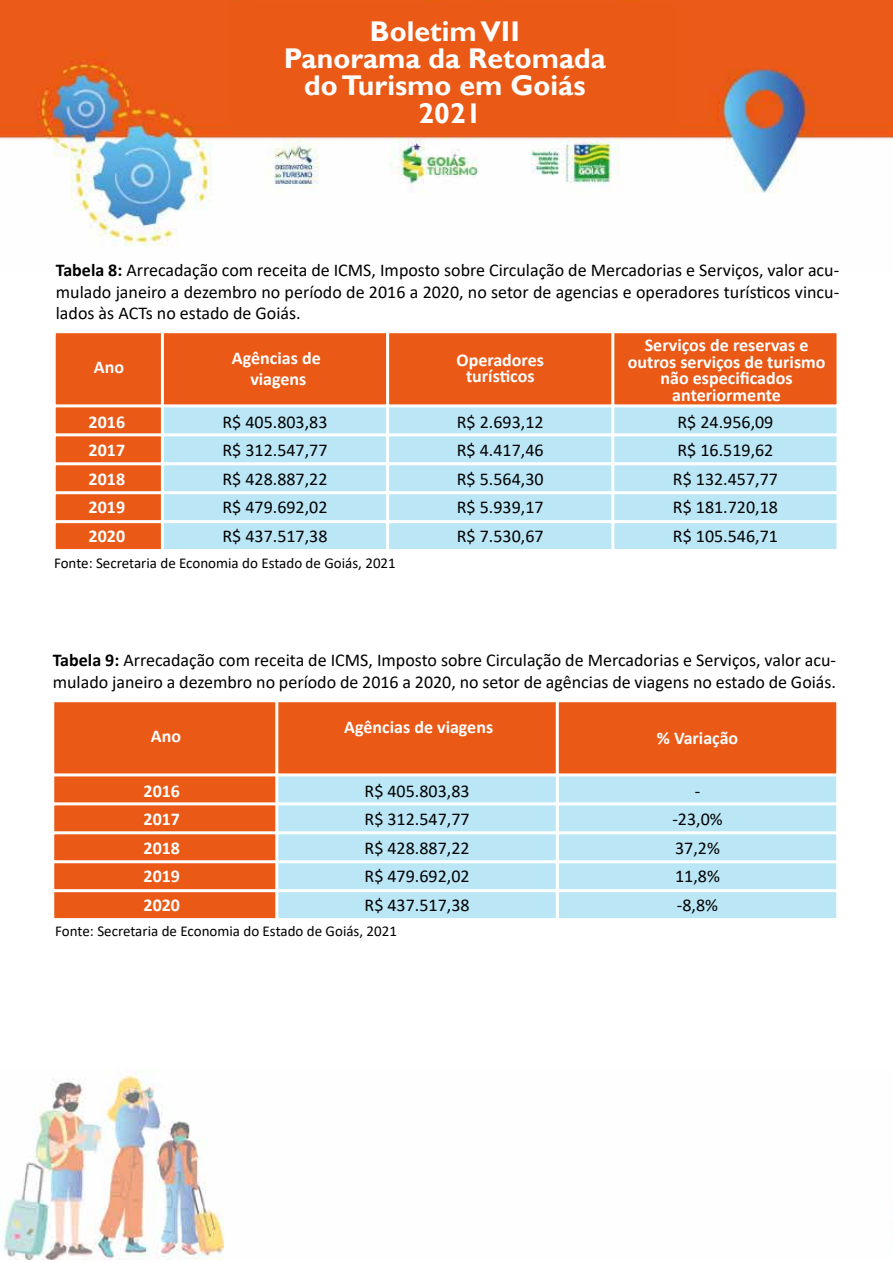
<style>
.page{position:relative;width:893px;height:1263px;background:#fff}
.page>*{position:absolute;margin:0;border:0;box-sizing:border-box;transform-origin:0 0}
.t1{font:700 28.5px/27.3px "Gill Sans";color:#fff;text-align:center}
.t2{font:18px/21.6px "Calibri";color:#000;text-align:right}
.t3{font:18px/28.5px "Calibri";color:#020203;text-align:justify}
.t4{font:700 18px/28.5px "Calibri";color:#fff;text-align:center}
.t5{font:15px "Calibri";color:#000}
.s1{font-weight:700}
</style>
<div class="page">
<img style="left:0;top:0;width:893px;height:247px">
<div style="left:230px;top:2px;width:447px;height:133px;background:#ea5916"></div>
<img style="left:0;top:1070px;width:893px;height:189px">
<div style="left:54px;top:332px;width:108px;height:74px;background:#ea5916;border:2px solid #fff"></div>
<div style="left:53px;top:701px;width:224px;height:74px;background:#ea5916;border:2px solid #fff"></div>
<div style="left:162px;top:332px;width:226px;height:74px;background:#ea5916;border:2px solid #fff"></div>
<div style="left:277px;top:701px;width:280px;height:74px;background:#ea5916;border:2px solid #fff"></div>
<div style="left:388px;top:332px;width:225px;height:74px;background:#ea5916;border:2px solid #fff"></div>
<div style="left:557px;top:701px;width:281px;height:74px;background:#ea5916;border:2px solid #fff"></div>
<div style="left:613px;top:332px;width:225px;height:74px;background:#ea5916;border:2px solid #fff"></div>
<div style="left:54px;top:406px;width:108px;height:29px;background:#ea5916;border:2px solid #fff"></div>
<div style="left:53px;top:775px;width:224px;height:29px;background:#ea5916;border:2px solid #fff"></div>
<div style="left:162px;top:406px;width:226px;height:29px;background:#bbe6f5;border:2px solid #fff"></div>
<div style="left:277px;top:775px;width:280px;height:29px;background:#bbe6f5;border:2px solid #fff"></div>
<div style="left:388px;top:406px;width:225px;height:29px;background:#bbe6f5;border:2px solid #fff"></div>
<div style="left:557px;top:775px;width:281px;height:29px;background:#bbe6f5;border:2px solid #fff"></div>
<div style="left:613px;top:406px;width:225px;height:29px;background:#bbe6f5;border:2px solid #fff"></div>
<div style="left:54px;top:435px;width:108px;height:29px;background:#ea5916;border:2px solid #fff"></div>
<div style="left:53px;top:804px;width:224px;height:29px;background:#ea5916;border:2px solid #fff"></div>
<div style="left:162px;top:435px;width:226px;height:29px;background:#bbe6f5;border:2px solid #fff"></div>
<div style="left:277px;top:804px;width:280px;height:29px;background:#bbe6f5;border:2px solid #fff"></div>
<div style="left:388px;top:435px;width:225px;height:29px;background:#bbe6f5;border:2px solid #fff"></div>
<div style="left:557px;top:804px;width:281px;height:29px;background:#bbe6f5;border:2px solid #fff"></div>
<div style="left:613px;top:435px;width:225px;height:29px;background:#bbe6f5;border:2px solid #fff"></div>
<div style="left:54px;top:464px;width:108px;height:29px;background:#ea5916;border:2px solid #fff"></div>
<div style="left:53px;top:833px;width:224px;height:29px;background:#ea5916;border:2px solid #fff"></div>
<div style="left:162px;top:464px;width:226px;height:29px;background:#bbe6f5;border:2px solid #fff"></div>
<div style="left:277px;top:833px;width:280px;height:29px;background:#bbe6f5;border:2px solid #fff"></div>
<div style="left:388px;top:464px;width:225px;height:29px;background:#bbe6f5;border:2px solid #fff"></div>
<div style="left:557px;top:833px;width:281px;height:29px;background:#bbe6f5;border:2px solid #fff"></div>
<div style="left:613px;top:464px;width:225px;height:29px;background:#bbe6f5;border:2px solid #fff"></div>
<div style="left:54px;top:493px;width:108px;height:29px;background:#ea5916;border:2px solid #fff"></div>
<div style="left:53px;top:862px;width:224px;height:29px;background:#ea5916;border:2px solid #fff"></div>
<div style="left:162px;top:493px;width:226px;height:29px;background:#bbe6f5;border:2px solid #fff"></div>
<div style="left:277px;top:862px;width:280px;height:29px;background:#bbe6f5;border:2px solid #fff"></div>
<div style="left:388px;top:493px;width:225px;height:29px;background:#bbe6f5;border:2px solid #fff"></div>
<div style="left:557px;top:862px;width:281px;height:29px;background:#bbe6f5;border:2px solid #fff"></div>
<div style="left:613px;top:493px;width:225px;height:29px;background:#bbe6f5;border:2px solid #fff"></div>
<div style="left:54px;top:522px;width:108px;height:29px;background:#ea5916;border:2px solid #fff"></div>
<div style="left:53px;top:891px;width:224px;height:28px;background:#ea5916;border:2px solid #fff"></div>
<div style="left:162px;top:522px;width:226px;height:29px;background:#bbe6f5;border:2px solid #fff"></div>
<div style="left:277px;top:891px;width:280px;height:28px;background:#bbe6f5;border:2px solid #fff"></div>
<div style="left:388px;top:522px;width:225px;height:29px;background:#bbe6f5;border:2px solid #fff"></div>
<div style="left:557px;top:891px;width:281px;height:28px;background:#bbe6f5;border:2px solid #fff"></div>
<div style="left:613px;top:522px;width:225px;height:29px;background:#bbe6f5;border:2px solid #fff"></div>
<h1 class="t1" style="left:284px;top:19px;width:324px">Boletim VII<br>Panorama da Retomada do Turismo em Goiás<br>2021</h1>
<p class="t2" style="left:56px;top:259px;width:785px;text-align:justify"><span class="s1">Tabela 8:</span> Arrecadação com receita de ICMS, Imposto sobre Circulação de Mercadorias e Serviços, valor acu&shy;mulado janeiro a dezembro no período de 2016 a 2020, no setor de agencias e operadores turísticos vincu&shy;lados às ACTs no estado de Goiás.</p>
<p class="t4" style="left:94px;top:352px;width:32px">Ano</p>
<p class="t4" style="left:89px;top:407px;width:38px;text-align:justify">2016<br>2017<br>2018<br>2019<br>2020</p>
<p class="t4" style="left:232px;top:347px;width:90px;line-height:21px">Agências de viagens</p>
<p class="t3" style="left:222px;top:407px;width:107px">R$ 405.803,83<br>R$ 312.547,77<br>R$ 428.887,22<br>R$ 479.692,02<br>R$ 437.517,38</p>
<p class="t5" style="left:54px;top:552px;width:343px">Fonte: Secretaria de Economia do Estado de Goiás, 2021</p>
<p class="t4" style="left:456px;top:351px;width:89px;line-height:16.5px">Operadores turísticos</p>
<p class="t3" style="left:457px;top:407px;width:88px">R$ 2.693,12<br>R$ 4.417,46<br>R$ 5.564,30<br>R$ 5.939,17<br>R$ 7.530,67</p>
<p class="t4" style="left:628px;top:336px;width:199px;line-height:16.5px">Serviços de reservas e outros serviços de turismo não especificados anteriormente</p>
<p class="t3" style="left:673px;top:407px;width:107px;text-align:left">R$ 24.956,09<br>R$ 16.519,62<br>R$ 132.457,77<br>R$ 181.720,18<br>R$ 105.546,71</p>
<p class="t2" style="left:54px;top:645px;width:786px">Para consolidar a vocação do estado para o turismo praticado na natureza, apurou-se também que o seg&shy;mento turístico, que faz parte da escolha mais frequente nas viagens a lazer dos respondentes, foi o pratica-</p>
<p class="t2" style="left:53px;top:649px;width:785px;text-align:left"><span class="s1">Tabela 9:</span> Arrecadação com receita de ICMS, Imposto sobre Circulação de Mercadorias e Serviços, valor acu&shy;mulado janeiro a dezembro no período de 2016 a 2020, no setor de agências de viagens no estado de Goiás.</p>
<p class="t4" style="left:151px;top:721px;width:32px">Ano</p>
<p class="t4" style="left:144px;top:776px;width:38px;text-align:justify">2016<br>2017<br>2018<br>2019<br>2020</p>
<p class="t4" style="left:344px;top:712px;width:150px">Agências de viagens</p>
<p class="t3" style="left:365px;top:776px;width:107px">R$ 405.803,83<br>R$ 312.547,77<br>R$ 428.887,22<br>R$ 479.692,02<br>R$ 437.517,38</p>
<p class="t5" style="left:55px;top:921px;width:343px">Fonte: Secretaria de Economia do Estado de Goiás, 2021</p>
<p class="t4" style="left:657px;top:724px;width:83px">% Variação</p>
<p class="t3" style="left:672px;top:776px;width:52px;text-align:center">- -23,0%<br>37,2%<br>11,8% -8,8%</p>
</div>
